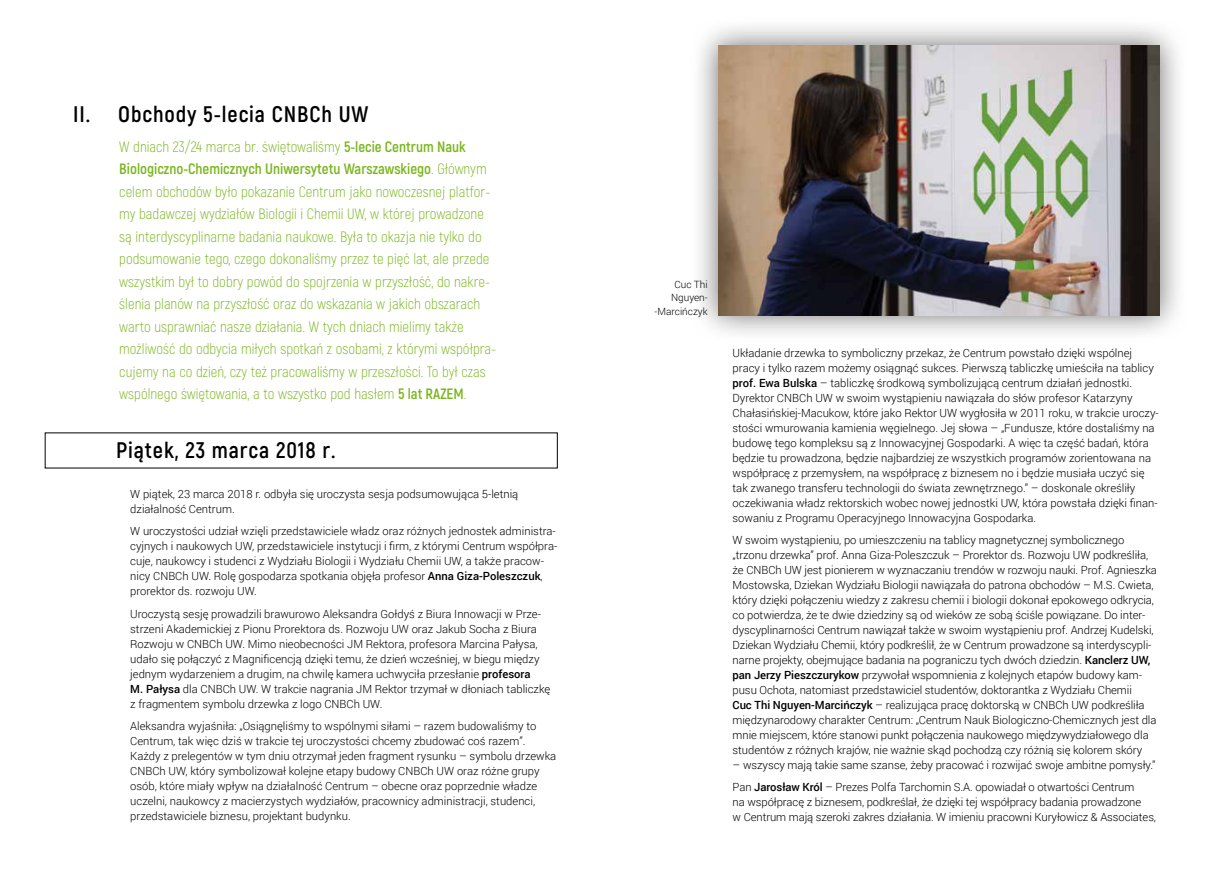
<style>
.page{position:relative;width:1205px;height:869px;background:#fff}
.page>*{position:absolute;margin:0;border:0;box-sizing:border-box;transform-origin:0 0}
.t1{font:700 22.5px "Akrobat";letter-spacing:.04em;color:#000}
.t2{font:300 15px/22.5px "Akrobat";color:#7ab51d}
.t3{font:300 11.25px/15px "Roboto";color:#000}
.t4{font:300 10px/13.8px "Roboto";color:#000;text-align:right}
.s1{font-weight:700}
.s2{font-weight:500}
</style>
<div class="page">
<div style="left:690px;top:17px;width:497px;height:326px;background:#000;opacity:.57"></div>
<img style="left:718px;top:45px;width:442px;height:270px">
<h1 class="t1" style="left:73px;top:100px;width:297px">II. Obchody 5-lecia CNBCh UW</h1>
<p class="t2" style="left:119px;top:135px;width:378px">W dniach 23/24 marca br. świętowaliśmy <span class="s1">5-lecie Centrum Nauk Biologiczno-Chemicznych Uniwersytetu Warszawskiego</span>. Głównym celem obchodów było pokazanie Centrum jako nowoczesnej platfor&shy;my badawczej wydziałów Biologii i Chemii UW, w której prowadzone są interdyscyplinarne badania naukowe. Była to okazja nie tylko do podsumowanie tego, czego dokonaliśmy przez te pięć lat, ale przede wszystkim był to dobry powód do spojrzenia w przyszłość, do nakre&shy;ślenia planów na przyszłość oraz do wskazania w jakich obszarach warto usprawniać nasze działania. W tych dniach mielimy także możliwość do odbycia miłych spotkań z osobami, z którymi współpra&shy;cujemy na co dzień, czy też pracowaliśmy w przeszłości. To był czas wspólnego świętowania, a to wszystko pod hasłem <span class="s1">5 lat RAZEM</span>.</p>
<h1 class="t1" style="left:116px;top:436px;width:221px">Piątek, 23 marca 2018 r.</h1>
<p class="t3" style="left:130px;top:486px;width:390px">W piątek, 23 marca 2018 r. odbyła się uroczysta sesja podsumowująca 5-letnią działalność Centrum.</p>
<p class="t3" style="left:130px;top:523px;width:428px">W uroczystości udział wzięli przedstawiciele władz oraz różnych jednostek administra&shy;cyjnych i naukowych UW, przedstawiciele instytucji i firm, z którymi Centrum współpra&shy;cuje, naukowcy i studenci z Wydziału Biologii i Wydziału Chemii UW, a także pracow&shy;nicy CNBCh UW. Rolę gospodarza spotkania objęła profesor <span class="s2">Anna Giza-Poleszczuk</span>, prorektor ds. rozwoju UW.</p>
<p class="t3" style="left:130px;top:605px;width:421px">Uroczystą sesję prowadzili brawurowo Aleksandra Gołdyś z Biura Innowacji w Prze&shy;strzeni Akademickiej z Pionu Prorektora ds. Rozwoju UW oraz Jakub Socha z Biura Rozwoju w CNBCh UW. Mimo nieobecności JM Rektora, profesora Marcina Pałysa, udało się połączyć z Magnificencją dzięki temu, że dzień wcześniej, w biegu między jednym wydarzeniem a drugim, na chwilę kamera uchwyciła przesłanie <span class="s2">profesora<br>M. Pałysa</span> dla CNBCh UW. W trakcie nagrania JM Rektor trzymał w dłoniach tabliczkę z fragmentem symbolu drzewka z logo CNBCh UW.</p>
<p class="t3" style="left:130px;top:717px;width:427px">Aleksandra wyjaśniła: „Osiągnęliśmy to wspólnymi siłami – razem budowaliśmy to Centrum, tak więc dziś w trakcie tej uroczystości chcemy zbudować coś razem”.<br>Każdy z prelegentów w tym dniu otrzymał jeden fragment rysunku – symbolu drzewka CNBCh UW, który symbolizował kolejne etapy budowy CNBCh UW oraz różne grupy osób, które miały wpływ na działalność Centrum – obecne oraz poprzednie władze uczelni, naukowcy z macierzystych wydziałów, pracownicy administracji, studenci, przedstawiciele biznesu, projektant budynku.</p>
<p class="t4" style="left:654px;top:277px;width:55px">Cuc Thi<br>Nguyen-‑Marcińczyk</p>
<p class="t3" style="left:732px;top:345px;width:428px">Układanie drzewka to symboliczny przekaz, że Centrum powstało dzięki wspólnej pracy i tylko razem możemy osiągnąć sukces. Pierwszą tabliczkę umieściła na tablicy <span class="s2">prof. Ewa Bulska</span> – tabliczkę środkową symbolizującą centrum działań jednostki.<br>Dyrektor CNBCh UW w swoim wystąpieniu nawiązała do słów profesor Katarzyny Chałasińskiej-Macukow, które jako Rektor UW wygłosiła w 2011 roku, w trakcie uroczy&shy;stości wmurowania kamienia węgielnego. Jej słowa – „Fundusze, które dostaliśmy na budowę tego kompleksu są z Innowacyjnej Gospodarki. A więc ta część badań, która będzie tu prowadzona, będzie najbardziej ze wszystkich programów zorientowana na współpracę z przemysłem, na współpracę z biznesem no i będzie musiała uczyć się tak zwanego transferu technologii do świata zewnętrznego.” – doskonale określiły oczekiwania władz rektorskich wobec nowej jednostki UW, która powstała dzięki finan&shy;sowaniu z Programu Operacyjnego Innowacyjna Gospodarka.</p>
<p class="t3" style="left:732px;top:532px;width:426px">W swoim wystąpieniu, po umieszczeniu na tablicy magnetycznej symbolicznego „trzonu drzewka” prof. Anna Giza-Poleszczuk – Prorektor ds. Rozwoju UW podkreśliła, że CNBCh UW jest pionierem w wyznaczaniu trendów w rozwoju nauki. Prof. Agnieszka Mostowska, Dziekan Wydziału Biologii nawiązała do patrona obchodów – M.S. Cwieta, który dzięki połączeniu wiedzy z zakresu chemii i biologii dokonał epokowego odkrycia, co potwierdza, że te dwie dziedziny są od wieków ze sobą ściśle powiązane. Do inter&shy;dyscyplinarności Centrum nawiązał także w swoim wystąpieniu prof. Andrzej Kudelski, Dziekan Wydziału Chemii, który podkreślił, że w Centrum prowadzone są interdyscypli&shy;narne projekty, obejmujące badania na pograniczu tych dwóch dziedzin. <span class="s2">Kanclerz UW, pan Jerzy Pieszczurykow</span> przywołał wspomnienia z kolejnych etapów budowy kam&shy;pusu Ochota, natomiast przedstawiciel studentów, doktorantka z Wydziału Chemii<br><span class="s2">Cuc Thi Nguyen-Marcińczyk</span> – realizująca pracę doktorską w CNBCh UW podkreśliła międzynarodowy charakter Centrum: „Centrum Nauk Biologiczno-Chemicznych jest dla mnie miejscem, które stanowi punkt połączenia naukowego międzywydziałowego dla studentów z różnych krajów, nie ważnie skąd pochodzą czy różnią się kolorem skóry</p>
<p class="t3" style="left:732px;top:753px;width:424px;line-height:22.1px">– wszyscy mają takie same szanse, żeby pracować i rozwijać swoje ambitne pomysły.”<br>Pan <span class="s2">Jarosław Król</span> – Prezes Polfa Tarchomin S.A. opowiadał o otwartości Centrum</p>
<p class="t3" style="left:732px;top:794px;width:425px">na współpracę z biznesem, podkreślał, że dzięki tej współpracy badania prowadzone<br>w Centrum mają szeroki zakres działania. W imieniu pracowni Kuryłowicz &amp; Associates,</p>
</div>
